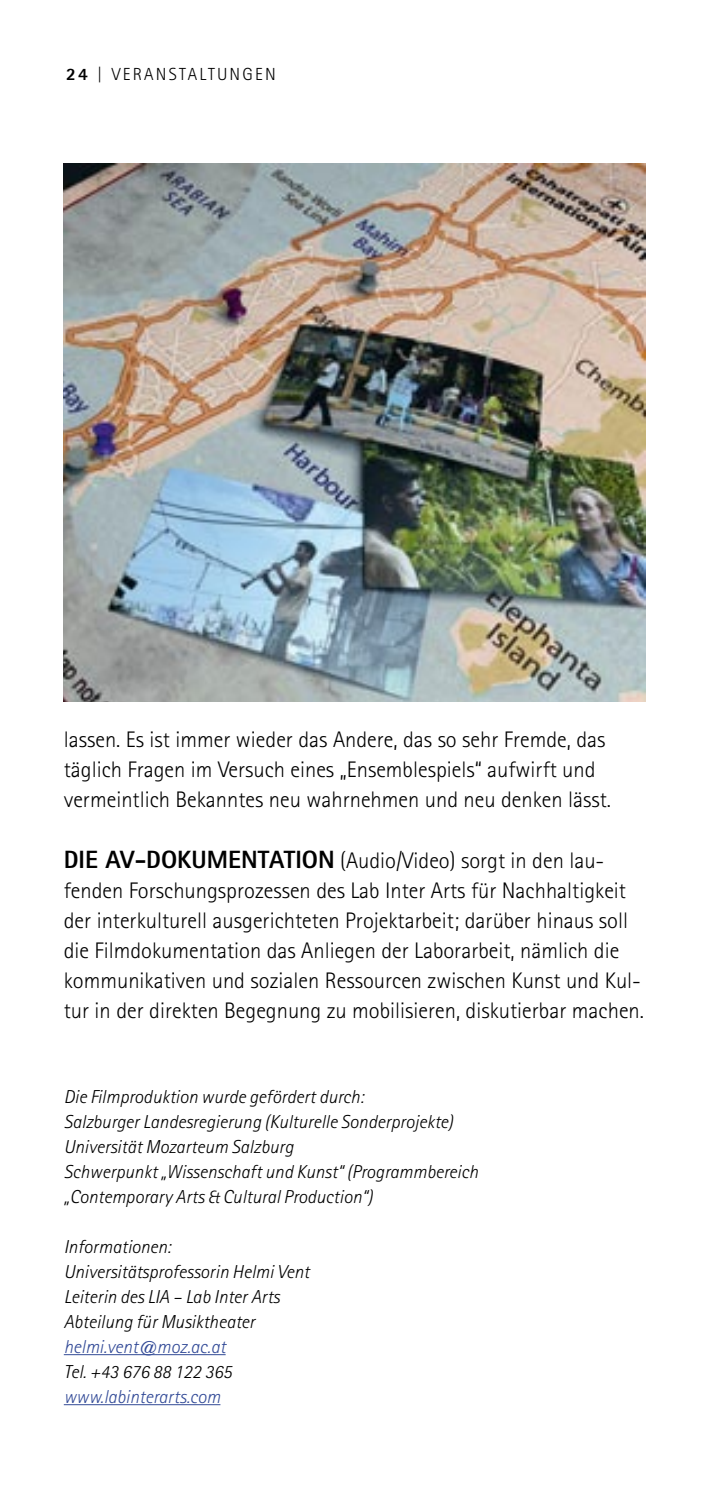
<style>
.page{position:relative;width:709px;height:1489px;background:#fff}
.page>*{position:absolute;margin:0;border:0;box-sizing:border-box;transform-origin:0 0}
.t1{font:300 22.5px/30px "Rotis Sans Serif";color:#000}
.t2{font:italic 300 18.75px/25px "Rotis Sans Serif";color:#000}
.t3{font:italic 300 18.75px "Rotis Sans Serif";color:#324a97}
.t4{font:300 17.5px "Rotis Sans Serif";letter-spacing:.125em;color:#000}
.s1{font-weight:800}
.s2{font-weight:800;font-size:25px}
</style>
<div class="page">
<hr style="left:64px;top:1353px;width:162px;height:1px;background:#324a97">
<hr style="left:64px;top:1403px;width:156px;height:1px;background:#324a97">
<img style="left:64px;top:163px;width:581px;height:539px">
<p class="t4" style="left:66px;top:64px;width:90px"><span class="s1">24</span> | Verans</p>
<p class="t4" style="left:179px;top:64px;width:51px">taltungen</p>
<p class="t1" style="left:64px;top:724px;width:549px">lassen. Es ist immer wieder das Andere, das so sehr Fremde, das täglich Fragen im Versuch eines „Ensemblespiels“ aufwirft und vermeintlich Bekanntes neu wahrnehmen und neu denken lässt.</p>
<p class="t1" style="left:64px;top:844px;width:581px"><span class="s2">DIE AV-DOKUMENTATION</span> (Audio/Video) sorgt in den lau&shy;fenden Forschungsprozessen des Lab Inter Arts für Nachhaltigkeit der interkulturell ausgerichteten Projektarbeit; darüber hinaus soll die Filmdokumentation das Anliegen der Laborarbeit, nämlich die kommunikativen und sozialen Ressourcen zwischen Kunst und Kul&shy;tur in der direkten Begegnung zu mobilisieren, diskutierbar machen.</p>
<p class="t2" style="left:64px;top:1084px;width:416px">Die Filmproduktion wurde gefördert durch:<br>Salzburger Landesregierung (Kulturelle Sonderprojekte)<br>Universität Mozarteum Salzburg<br>Schwerpunkt „Wissenschaft und Kunst“ (Programmbereich „Contemporary Arts &amp; Cultural Production“)</p>
<p class="t2" style="left:64px;top:1234px;width:247px">Informationen:<br>Universitätsprofessorin Helmi Vent<br>Leiterin des LIA – Lab Inter Arts<br>Abteilung für Musiktheater</p>
<p class="t3" style="left:64px;top:1335px;width:163px">helmi.vent@moz.ac.at</p>
<p class="t2" style="left:64px;top:1358px;width:169px">Tel. +43 676 88 122 365</p>
<p class="t3" style="left:64px;top:1385px;width:158px">www.labinterarts.com</p>
</div>
